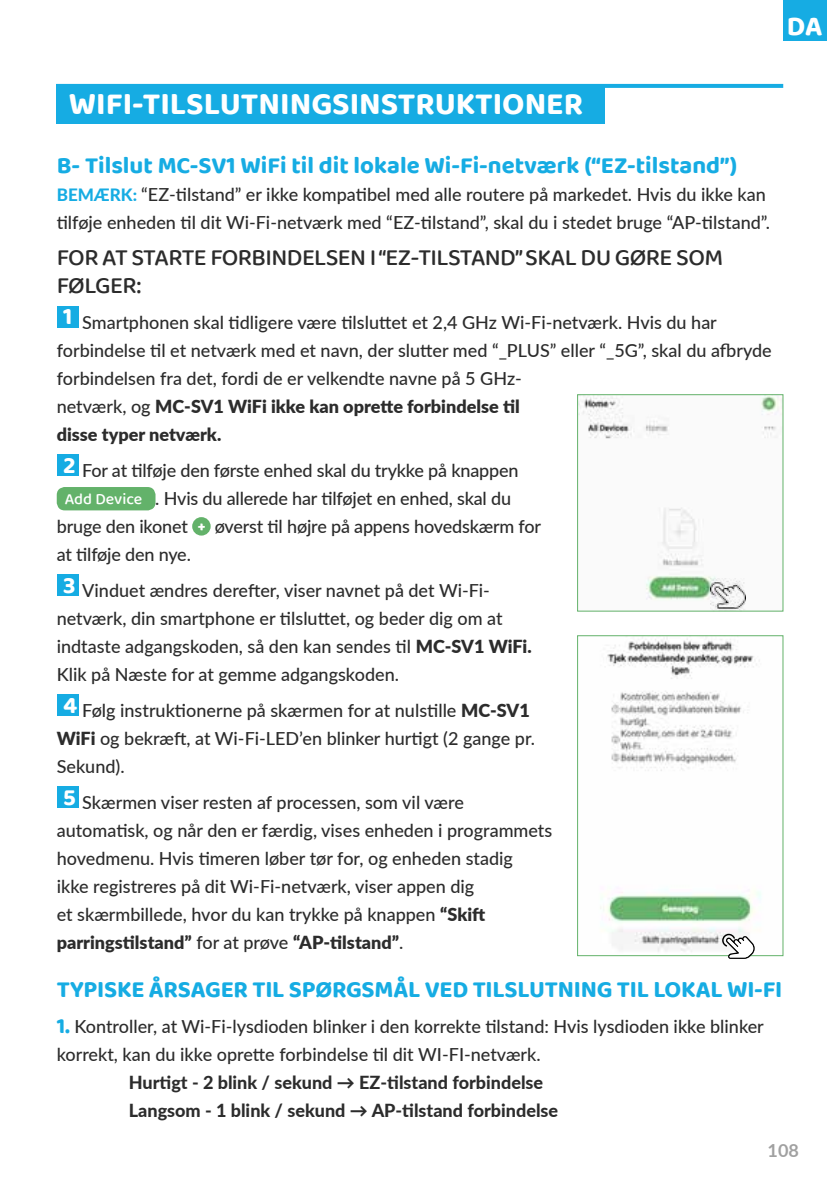
<style>
.page{position:relative;width:840px;height:1191px;background:#fff}
.page>*{position:absolute;margin:0;border:0;box-sizing:border-box;transform-origin:0 0}
.t1{font:700 32px "Baloo 2";color:#fff}
.t2{font:700 28px "Baloo 2";color:#fff}
.t3{font:700 24px "Baloo 2";letter-spacing:-.01em;color:#16ace3}
.t4{font:500 24px "Baloo 2";color:#2c2c2c}
.t5{font:500 18px/28px "Lato";color:#2c2c2c}
.t6{font:800 18px/28px "Lato";color:#2c2c2c}
.t7{font:700 18px "Lato";color:#a1a1a1}
.s1{font-weight:800;font-size:17px;color:#16ace3}
.s2{font-weight:900}
.s3{font-family:"Baloo 2";font-size:16px;color:#fff}
.s4{font-family:"Baloo 2";font-weight:800;font-size:14px;color:#fff}
.s5{font-family:"Baloo 2";font-weight:700;font-size:22px;color:#16ace3}
</style>
<div class="page">
<div style="left:782px;top:0;width:43px;height:41px;background:#16ace3"></div>
<div style="left:57px;top:306px;width:22px;height:22px;background:#16ace3"></div>
<div style="left:57px;top:454px;width:22px;height:22px;background:#16ace3"></div>
<div style="left:57px;top:487px;width:98px;height:23px;background:#63b26a;border-radius:8px"></div>
<div style="left:192px;top:517px;width:18px;height:18px;background:#63b26a;border-radius:50%"></div>
<div style="left:57px;top:574px;width:22px;height:22px;background:#16ace3"></div>
<div style="left:57px;top:694px;width:22px;height:22px;background:#16ace3"></div>
<div style="left:57px;top:786px;width:22px;height:22px;background:#16ace3"></div>
<img style="left:579px;top:396px;width:200px;height:209px">
<div style="left:577px;top:394px;width:205px;height:217px;border:1px solid #63b26a"></div>
<img style="left:600px;top:637px;width:161px;height:315px">
<div style="left:577px;top:635px;width:205px;height:321px;border:1px solid #63b26a"></div>
<img style="left:710px;top:578px;width:34px;height:34px">
<svg style="left:721px;top:933px;width:33px;height:26px"></svg>
<div style="left:56px;top:84px;width:548px;height:40px;background:#16ace3"></div>
<hr style="left:56px;top:84px;width:726px;height:4px;background:#16ace3">
<h2 class="t2" style="left:786px;top:9px;width:37px">DA</h2>
<h1 class="t1" style="left:69px;top:85px;width:515px">WIFI-TILSLUTNINGSINSTRUKTIONER</h1>
<h3 class="t3" style="left:57px;top:150px;width:681px">B- Tilslut MC-SV1 WiFi til dit lokale Wi-Fi-netværk (“EZ-tilstand”)</h3>
<p class="t5" style="left:57px;top:179px;width:714px"><span class="s1">BEMÆRK:</span> “EZ-tilstand” er ikke kompatibel med alle routere på markedet. Hvis du ikke kan tilføje enheden til dit Wi-Fi-netværk med “EZ-tilstand”, skal du i stedet bruge “AP-tilstand”.</p>
<h3 class="t4" style="left:57px;top:240px;width:88px">FORATSTARTE</h3>
<h3 class="t4" style="left:210px;top:240px;width:14px">FORBINDELSEN</h3>
<h3 class="t4" style="left:369px;top:240px;width:62px">I “EZ-TILSTAND</h3>
<h3 class="t4" style="left:515px;top:240px;width:24px">” SKAL</h3>
<h3 class="t4" style="left:580px;top:240px;width:50px">DU GØRE</h3>
<h3 class="t4" style="left:675px;top:240px;width:16px">SOM</h3>
<h3 class="t4" style="left:57px;top:268px;width:14px">FØLGER</h3>
<h3 class="t4" style="left:136px;top:268px;width:6px">:</h3>
<p class="t5" style="left:57px;top:307px;width:716px;text-indent:6px"><sup>1</sup> Smartphonen skal tidligere være tilsluttet et 2,4 GHz Wi-Fi-netværk. Hvis du har forbindelse til et netværk med et navn, der slutter med “_PLUS” eller “_5G”, skal du afbryde forbindelsen fra det, fordi de er velkendte navne på 5 GHz-<br>netværk, og <span class="s2">MC-SV1 WiFi ikke kan oprette forbindelse til<br>disse typer netværk.</span></p>
<p class="t5" style="left:63px;top:455px;width:456px"><sup>2</sup> For at tilføje den første enhed skal du trykke på knappen</p>
<p class="t5" style="left:65px;top:483px;width:447px"><span class="s3">ADD DEVICE</span> . Hvis du allerede har tilføjet en enhed, skal du</p>
<p class="t5" style="left:57px;top:511px;width:485px">bruge den ikonet <span class="s4">+</span> øverst til højre på appens hovedskærm for</p>
<p class="t5" style="left:57px;top:539px;width:136px">at tilføje den nye.</p>
<p class="t5" style="left:57px;top:575px;width:476px;text-indent:6px"><sup>3</sup> Vinduet ændres derefter, viser navnet på det Wi-Fi&shy;netværk, din smartphone er tilsluttet, og beder dig om at indtaste adgangskoden, så den kan sendes til <span class="s2">MC-SV1 WiFi.<br></span>Klik på Næste for at gemme adgangskoden.</p>
<p class="t5" style="left:57px;top:695px;width:479px;text-indent:6px"><sup>4</sup> Følg instruktionerne på skærmen for at nulstille <span class="s2">MC-SV1<br>WiFi</span> og bekræft, at Wi-Fi-LED’en blinker hurtigt (2 gange pr.<br>Sekund).</p>
<p class="t5" style="left:57px;top:787px;width:496px;text-indent:6px"><sup>5</sup> Skærmen viser resten af processen, som vil være automatisk, og når den er færdig, vises enheden i programmets hovedmenu. Hvis timeren løber tør for, og enheden stadig<br>ikke registreres på dit Wi-Fi-netværk, viser appen dig<br>et skærmbillede, hvor du kan trykke på knappen <span class="s2">“Skift parringstilstand”</span> for at prøve <span class="s2">“AP-tilstand”</span>.</p>
<h3 class="t3" style="left:57px;top:974px;width:726px">TYPISKE ÅRSAGER TIL SPØRGSMÅL VED TILSLUTNING TIL LOKAL WI-FI</h3>
<p class="t5" style="left:57px;top:1011px;width:708px"><span class="s5">1.</span> Kontroller, at Wi-Fi-lysdioden blinker i den korrekte tilstand: Hvis lysdioden ikke blinker korrekt, kan du ikke oprette forbindelse til dit WI-FI-netværk.</p>
<p class="t6" style="left:129px;top:1067px;width:430px">Hurtigt - 2 blink / sekund → EZ-tilstand forbindelse<br>Langsom - 1 blink / sekund → AP-tilstand forbindelse</p>
<p class="t7" style="left:767px;top:1137px;width:33px">108</p>
</div>
